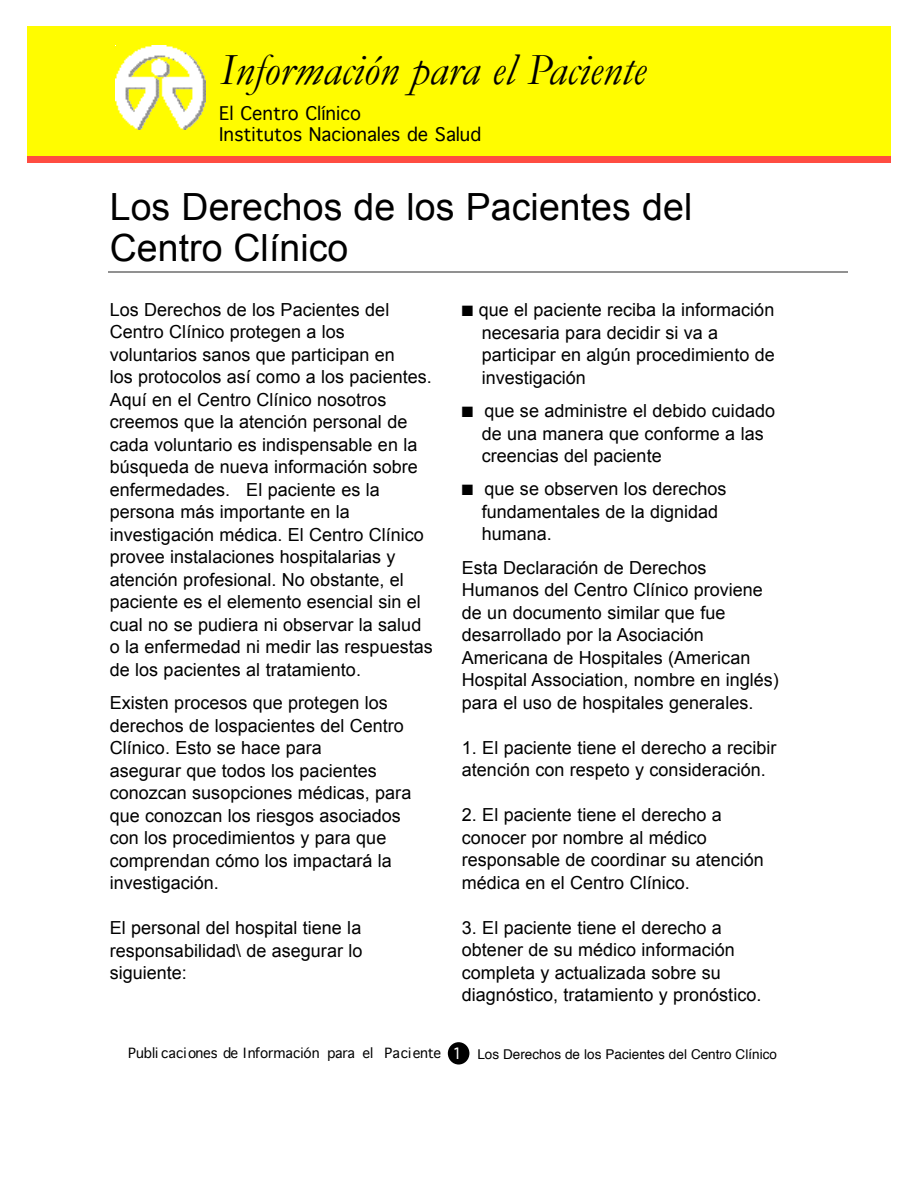
<style>
.page{position:relative;width:918px;height:1188px;background:#fff}
.page>*{position:absolute;margin:0;border:0;box-sizing:border-box;transform-origin:0 0}
.t1{font:italic 45px "Garamond";color:#000}
.t2{font:37.5px/40.7px "Arial";color:#000}
.t3{font:18px/22.5px "Arial";color:#000}
.t4{font:18px/21.3px "Geneva";color:#000}
.t5{font:13.5px "Helvetica";color:#000}
.s1{font-family:"Geneva"}
.s2{font-family:"Geneva";font-size:15px;color:#fff}
</style>
<div class="page">
<div style="left:27px;top:27px;width:864px;height:134px;background:#fffc00"></div>
<svg style="left:448px;top:1042px;width:21px;height:23px"></svg>
<div style="left:27px;top:156px;width:864px;height:6px;background:#ff4d41"></div>
<hr style="left:108px;top:271px;width:740px;height:2px;background:#919191">
<img style="left:116px;top:46px;width:90px;height:84px">
<h1 class="t1" style="left:220px;top:45px;width:427px">Información para el Paciente</h1>
<p class="t4" style="left:219px;top:102px;width:264px">El Centro Clínico<br>Institutos Nacionales de Salud</p>
<h2 class="t2" style="left:110px;top:187px;width:584px">Los Derechos de los Pacientes del<br>Centro Clínico</h2>
<p class="t3" style="left:110px;top:298px;width:325px">Los Derechos de los Pacientes del Centro Clínico protegen a los voluntarios sanos que participan en<br>los protocolos así como a los pacientes.<br>Aquí en el Centro Clínico nosotros creemos que la atención personal de cada voluntario es indispensable en la búsqueda de nueva información sobre enfermedades. El paciente es la persona más importante en la investigación médica. El Centro Clínico provee instalaciones hospitalarias y atención profesional. No obstante, el paciente es el elemento esencial sin el cual no se pudiera ni observar la salud o la enfermedad ni medir las respuestas de los pacientes al tratamiento.</p>
<p class="t3" style="left:110px;top:691px;width:303px">Existen procesos que protegen los derechos de lospacientes del Centro<br>Clínico. Esto se hace para<br>asegurar que todos los pacientes conozcan susopciones médicas, para que conozcan los riesgos asociados con los procedimientos y para que comprendan cómo los impactará la investigación.</p>
<p class="t3" style="left:110px;top:916px;width:254px;text-align:justify">El personal del hospital tiene la responsabilidad\ de asegurar lo siguiente:</p>
<p class="t3" style="left:482px;top:299px;width:295px;text-indent:-20px">■ que el paciente reciba la información necesaria para decidir si va a participar en algún procedimiento de investigación</p>
<p class="t3" style="left:482px;top:400px;width:295px;text-indent:-20px">■ que se administre el debido cuidado de una manera que conforme a las creencias del paciente</p>
<p class="t3" style="left:482px;top:478px;width:246px;text-indent:-20px">■ que se observen los derechos fundamentales de la dignidad humana.</p>
<p class="t3" style="left:462px;top:556px;width:319px">Esta Declaración de Derechos Humanos del Centro Clínico proviene de un documento similar que fue desarrollado por la Asociación Americana de Hospitales (American Hospital Association, nombre en inglés) para el uso de hospitales generales.</p>
<p class="t3" style="left:462px;top:736px;width:316px">1. El paciente tiene el derecho a recibir atención con respeto y consideración.</p>
<p class="t3" style="left:462px;top:804px;width:304px">2. El paciente tiene el derecho a conocer por nombre al médico responsable de coordinar su atención médica en el Centro Clínico.</p>
<p class="t3" style="left:462px;top:916px;width:301px">3. El paciente tiene el derecho a obtener de su médico información completa y actualizada sobre su diagnóstico, tratamiento y pronóstico.</p>
<p class="t5" style="left:128px;top:1048px;width:650px"><span class="s1">Publi caciones de Información para el Paciente</span> <span class="s2">1</span> Los Derechos de los Pacientes del Centro Clínico</p>
</div>
